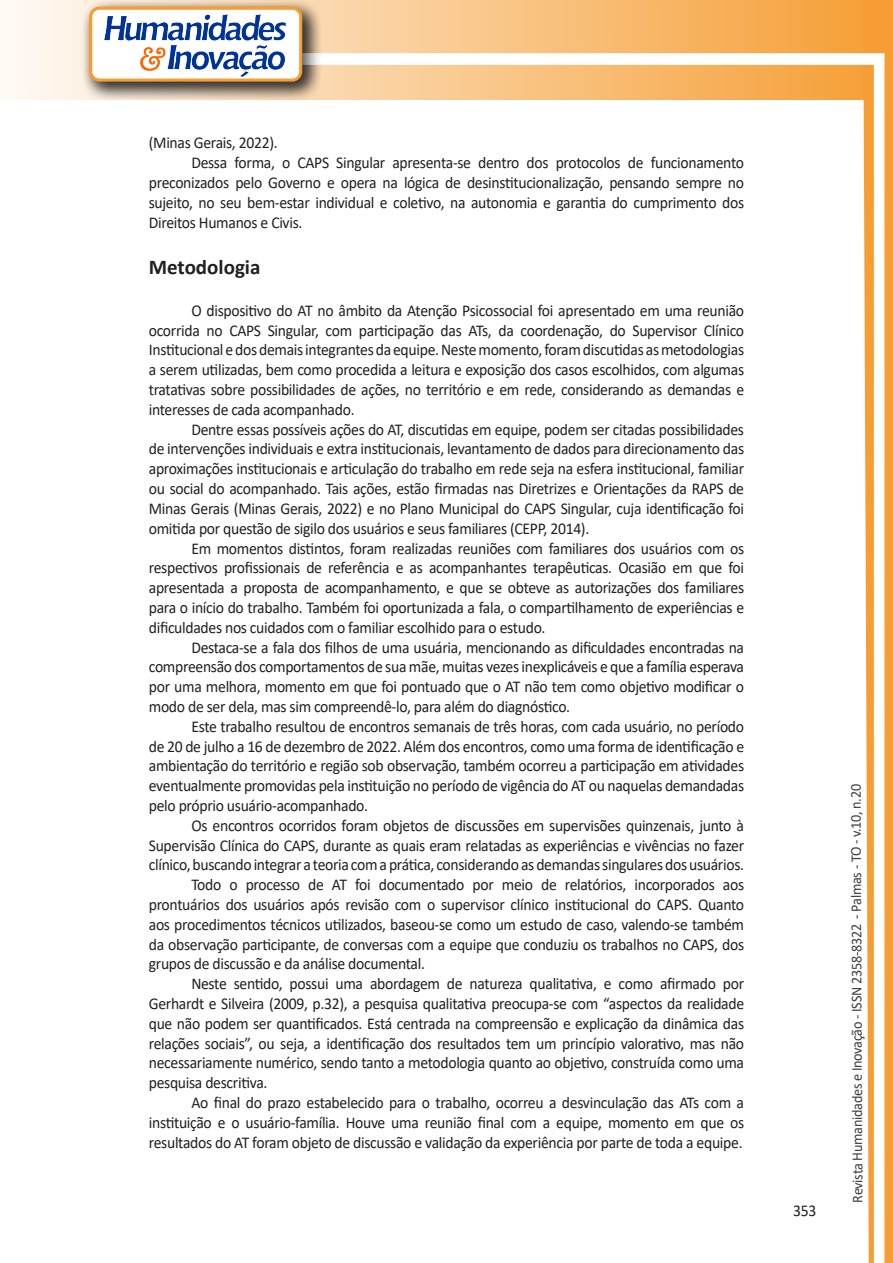
<style>
.page{position:relative;width:893px;height:1263px;background:#fff}
.page>*{position:absolute;margin:0;border:0;box-sizing:border-box;transform-origin:0 0}
.Titulo_2{font:700 21px "Calibri";color:#231f20}
.texto{font:16.5px/19.8px "Calibri";letter-spacing:-.02em;color:#231f20;text-align:justify;scale:.95 1}
.t1{font:15px "Calibri";letter-spacing:-.025em;color:#3e3e3f;scale:.95 1}
</style>
<div class="page">
<svg style="left:5px;top:0;width:858px;height:100px;background:#f9c484"></svg>
<div style="left:302px;top:53px;width:582px;height:12px;background:#fff;border:2px solid #fff"></div>
<svg style="left:863px;top:0;width:30px;height:1263px"></svg>
<div style="left:81px;top:0;width:241px;height:102px;background:#231f20;opacity:.75"></div>
<div style="left:91px;top:8px;width:210px;height:72px;background:#fff;border-radius:9px"></div>
<img style="left:104px;top:14px;width:181px;height:62px">
<div style="left:89px;top:7px;width:213px;height:75px;border:3px solid #f69e34;border-radius:9px"></div>
<p class="texto" style="left:149px;top:133px;width:137px">(Minas Gerais, 2022).</p>
<p class="texto" style="left:149px;top:152px;width:628px;text-indent:43px">Dessa forma, o CAPS Singular apresenta-se dentro dos protocolos de funcionamento preconizados pelo Governo e opera na lógica de desinstitucionalização, pensando sempre no sujeito, no seu bem-estar individual e coletivo, na autonomia e garantia do cumprimento dos Direitos Humanos e Civis.</p>
<p class="Titulo_2" style="left:149px;top:253px;width:113px">Metodologia</p>
<p class="texto" style="left:149px;top:300px;width:628px;text-indent:43px">O dispositivo do AT no âmbito da Atenção Psicossocial foi apresentado em uma reunião ocorrida no CAPS Singular, com participação das ATs, da coordenação, do Supervisor Clínico Institucional edosdemaisintegrantesdaequipe.Nestemomento,foramdiscutidas asmetodologias a serem utilizadas, bem como procedida a leitura e exposição dos casos escolhidos, com algumas tratativas sobre possibilidades de ações, no território e em rede, considerando as demandas e interesses de cada acompanhado.</p>
<p class="texto" style="left:149px;top:419px;width:628px;text-indent:43px">Dentre essas possíveis ações do AT, discutidas em equipe, podem ser citadas possibilidades de intervenções individuais e extra institucionais, levantamento de dados para direcionamento das aproximações institucionais e articulação do trabalho em rede seja na esfera institucional, familiar ou social do acompanhado. Tais ações, estão firmadas nas Diretrizes e Orientações da RAPS de Minas Gerais (Minas Gerais, 2022) e no Plano Municipal do CAPS Singular, cuja identificação foi omitida por questão de sigilo dos usuários e seus familiares (CEPP, 2014).</p>
<p class="texto" style="left:149px;top:538px;width:628px;text-indent:43px">Em momentos distintos, foram realizadas reuniões com familiares dos usuários com os respectivos profissionais de referência e as acompanhantes terapêuticas. Ocasião em que foi apresentada a proposta de acompanhamento, e que se obteve as autorizações dos familiares para o início do trabalho. Também foi oportunizada a fala, o compartilhamento de experiências e dificuldades nos cuidados com o familiar escolhido para o estudo.</p>
<p class="texto" style="left:149px;top:637px;width:628px;text-indent:43px">Destaca-se a fala dos filhos de uma usuária, mencionando as dificuldades encontradas na compreensão dos comportamentos de sua mãe, muitas vezes inexplicáveis e que a família esperava por uma melhora, momento em que foi pontuado que o AT não tem como objetivo modificar o modo de ser dela, mas sim compreendê-lo, para além do diagnóstico.</p>
<p class="texto" style="left:149px;top:716px;width:628px;text-indent:43px">Este trabalho resultou de encontros semanais de três horas, com cada usuário, no período de 20 de julho a 16 de dezembro de 2022. Além dos encontros, como uma forma de identificação e ambientação do território e região sob observação, também ocorreu a participação em atividades eventualmente promovidas pela instituição no período de vigência do AT ou naquelas demandadas pelo próprio usuário-acompanhado.</p>
<p class="texto" style="left:149px;top:815px;width:628px;text-indent:43px">Os encontros ocorridos foram objetos de discussões em supervisões quinzenais, junto à Supervisão Clínica do CAPS, durante as quais eram relatadas as experiências e vivências no fazer clínico,buscandointegrar a teoria comaprática, considerandoasdemandassingularesdosusuários.</p>
<p class="texto" style="left:149px;top:874px;width:628px;text-indent:43px">Todo o processo de AT foi documentado por meio de relatórios, incorporados aos prontuários dos usuários após revisão com o supervisor clínico institucional do CAPS. Quanto aos procedimentos técnicos utilizados, baseou-se como um estudo de caso, valendo-se também da observação participante, de conversas com a equipe que conduziu os trabalhos no CAPS, dos grupos de discussão e da análise documental.</p>
<p class="texto" style="left:149px;top:973px;width:628px;text-indent:43px">Neste sentido, possui uma abordagem de natureza qualitativa, e como afirmado por Gerhardt e Silveira (2009, p.32), a pesquisa qualitativa preocupa-se com “aspectos da realidade que não podem ser quantificados. Está centrada na compreensão e explicação da dinâmica das relações sociais”, ou seja, a identificação dos resultados tem um princípio valorativo, mas não necessariamente numérico, sendo tanto a metodologia quanto ao objetivo, construída como uma pesquisa descritiva.</p>
<p class="texto" style="left:149px;top:1092px;width:628px;text-indent:43px">Ao final do prazo estabelecido para o trabalho, ocorreu a desvinculação das ATs com a instituição e o usuário-família. Houve uma reunião final com a equipe, momento em que os resultados do AT foram objeto de discussão e validação da experiência por parte de toda a equipe.</p>
<p class="texto" style="left:793px;top:1200px;width:26px">353</p>
<p class="t1" style="left:846px;top:1203px;width:442px;rotate:-90deg">Revista Humanidades e Inovação - ISSN 2358-8322 - Palmas - TO - v.10, n.20</p>
</div>
